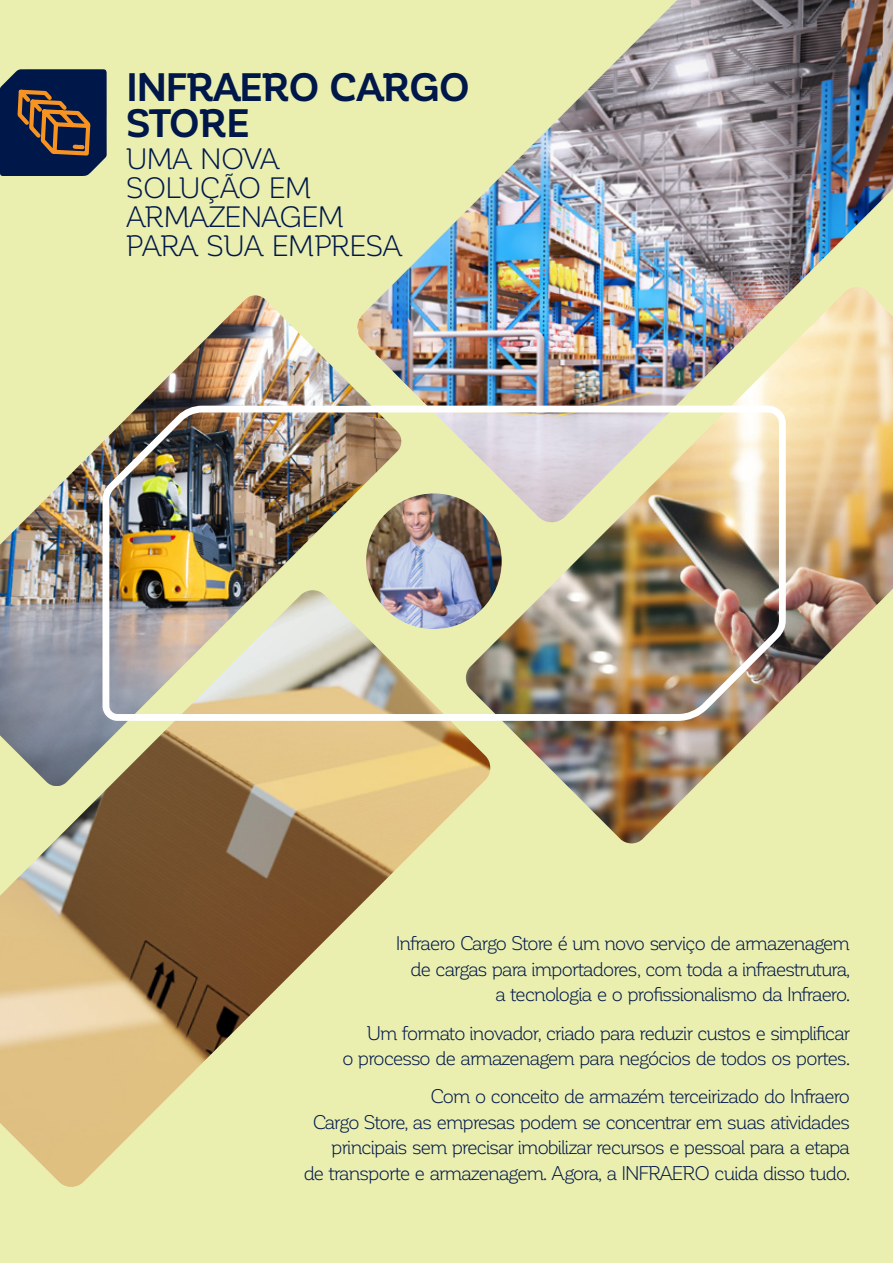
<style>
.page{position:relative;width:893px;height:1263px;background:#eaefb0}
.page>*{position:absolute;margin:0;border:0;box-sizing:border-box;transform-origin:0 0}
.t1{font:700 39.15px/36px "Corporative";letter-spacing:-.025em;color:#00174a}
.t2{font:29.1px/29.1px "Corporative";letter-spacing:-.025em;color:#00174a}
.t3{font:19.5px/25.5px "Corporative";letter-spacing:-.065em;color:#00174a;text-align:right}
</style>
<div class="page">
<svg style="left:0;top:69px;width:107px;height:107px;background:#2d3147"></svg>
<img style="left:0;top:295px;width:355px;height:295px">
<img style="left:505px;top:524px;width:388px;height:320px">
<img style="left:0;top:590px;width:491px;height:597px">
<img style="left:355px;top:0;width:538px;height:524px">
<img style="left:98px;top:402px;width:692px;height:322px">
<img style="left:366px;top:493px;width:136px;height:136px;border-radius:68px">
<p class="t1" style="left:126px;top:70px;width:345px">INFRAERO CARGO<br>STORE</p>
<p class="t2" style="left:126px;top:144px;width:278px">UMA NOVA<br>SOLUÇÃO EM<br>ARMAZENAGEM<br>PARA SUA EMPRESA</p>
<p class="t3" style="left:396px;top:931px;width:456px">Infraero Cargo Store é um novo serviço de armazenagem de cargas para importadores, com toda a infraestrutura, a tecnologia e o profissionalismo da Infraero.</p>
<p class="t3" style="left:342px;top:1020px;width:510px">Um formato inovador, criado para reduzir custos e simplificar<br>o processo de armazenagem para negócios de todos os portes.</p>
<p class="t3" style="left:303px;top:1084px;width:548px">Com o conceito de armazém terceirizado do Infraero<br>Cargo Store, as empresas podem se concentrar em suas atividades principais sem precisar imobilizar recursos e pessoal para a etapa<br>de transporte e armazenagem. Agora, a INFRAERO cuida disso tudo.</p>
</div>
